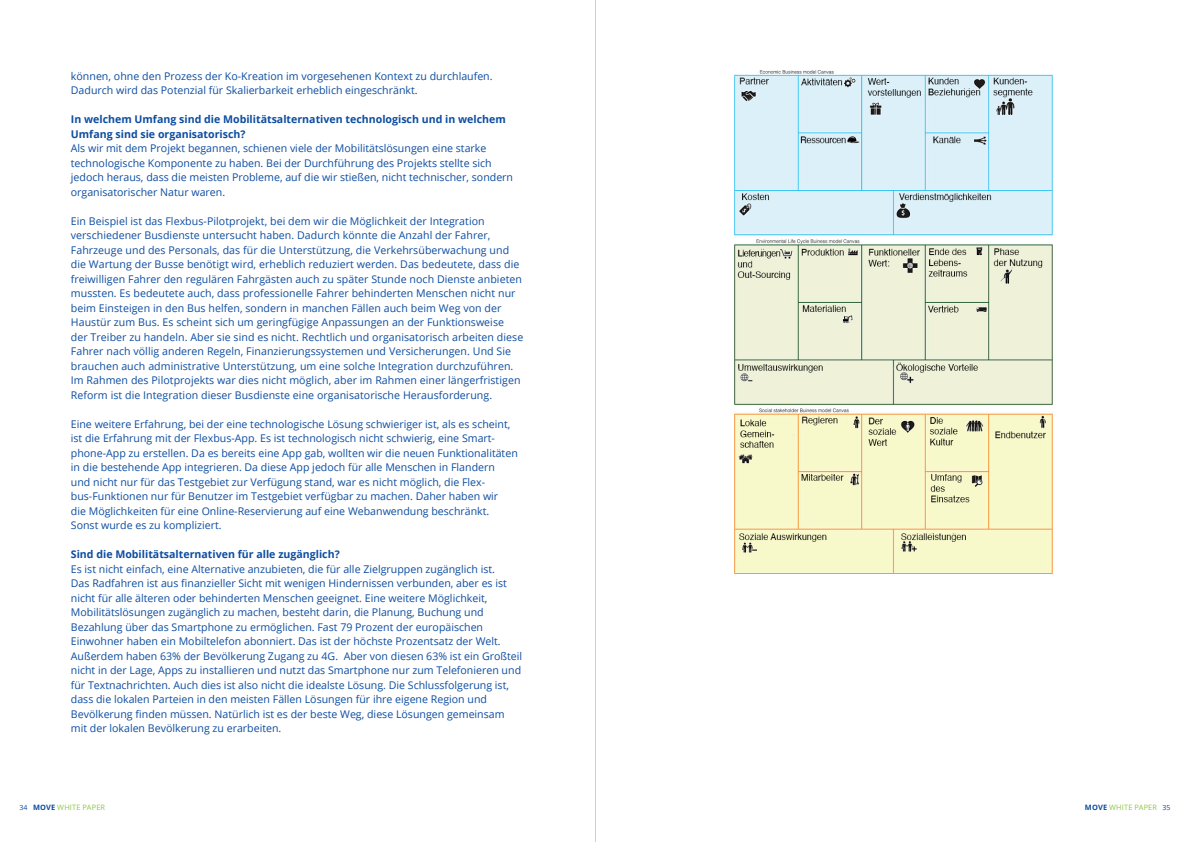
<style>
.page{position:relative;width:1191px;height:842px;background:#fff}
.page>*{position:absolute;margin:0;border:0;box-sizing:border-box;transform-origin:0 0}
.BODY_BLAUW{font:10.6px/14.5px "Open Sans";color:#0d4da1}
.BODY_BLAUW-2{font:700 10.6px/14.5px "Open Sans";color:#0d4da1}
.t1{font:7.4px "Open Sans";letter-spacing:.025em;color:#8ec740}
.s1{font-size:7px;color:#0d4da1}
.s2{font-weight:700;color:#0d4da1}
</style>
<div class="page">
<hr style="left:595px;top:0;width:1px;height:842px;background:#cfd0d2">
<img style="left:734px;top:71px;width:318px;height:503px">
<p class="BODY_BLAUW" style="left:71px;top:68px;width:423px">können, ohne den Prozess der Ko-Kreation im vorgesehenen Kontext zu durchlaufen.<br>Dadurch wird das Potenzial für Skalierbarkeit erheblich eingeschränkt.</p>
<p class="BODY_BLAUW-2" style="left:71px;top:112px;width:436px">In welchem Umfang sind die Mobilitätsalternativen technologisch und in welchem<br>Umfang sind sie organisatorisch?</p>
<p class="BODY_BLAUW" style="left:71px;top:141px;width:444px">Als wir mit dem Projekt begannen, schienen viele der Mobilitätslösungen eine starke technologische Komponente zu haben. Bei der Durchführung des Projekts stellte sich jedoch heraus, dass die meisten Probleme, auf die wir stießen, nicht technischer, sondern organisatorischer Natur waren.</p>
<p class="BODY_BLAUW" style="left:71px;top:213px;width:454px">Ein Beispiel ist das Flexbus-Pilotprojekt, bei dem wir die Möglichkeit der Integration verschiedener Busdienste untersucht haben. Dadurch könnte die Anzahl der Fahrer, Fahrzeuge und des Personals, das für die Unterstützung, die Verkehrsüberwachung und die Wartung der Busse benötigt wird, erheblich reduziert werden. Das bedeutete, dass die freiwilligen Fahrer den regulären Fahrgästen auch zu später Stunde noch Dienste anbieten mussten. Es bedeutete auch, dass professionelle Fahrer behinderten Menschen nicht nur beim Einsteigen in den Bus helfen, sondern in manchen Fällen auch beim Weg von der Haustür zum Bus. Es scheint sich um geringfügige Anpassungen an der Funktionsweise der Treiber zu handeln. Aber sie sind es nicht. Rechtlich und organisatorisch arbeiten diese Fahrer nach völlig anderen Regeln, Finanzierungssystemen und Versicherungen. Und Sie brauchen auch administrative Unterstützung, um eine solche Integration durchzuführen.<br>Im Rahmen des Pilotprojekts war dies nicht möglich, aber im Rahmen einer längerfristigen Reform ist die Integration dieser Busdienste eine organisatorische Herausforderung.</p>
<p class="BODY_BLAUW" style="left:71px;top:416px;width:448px">Eine weitere Erfahrung, bei der eine technologische Lösung schwieriger ist, als es scheint, ist die Erfahrung mit der Flexbus-App. Es ist technologisch nicht schwierig, eine Smart&shy;phone-App zu erstellen. Da es bereits eine App gab, wollten wir die neuen Funktionalitäten in die bestehende App integrieren. Da diese App jedoch für alle Menschen in Flandern<br>und nicht nur für das Testgebiet zur Verfügung stand, war es nicht möglich, die Flex&shy;bus-Funktionen nur für Benutzer im Testgebiet verfügbar zu machen. Daher haben wir<br>die Möglichkeiten für eine Online-Reservierung auf eine Webanwendung beschränkt.<br>Sonst wurde es zu kompliziert.</p>
<p class="BODY_BLAUW-2" style="left:71px;top:547px;width:270px">Sind die Mobilitätsalternativen für alle zugänglich?</p>
<p class="BODY_BLAUW" style="left:71px;top:561px;width:453px">Es ist nicht einfach, eine Alternative anzubieten, die für alle Zielgruppen zugänglich ist.<br>Das Radfahren ist aus finanzieller Sicht mit wenigen Hindernissen verbunden, aber es ist nicht für alle älteren oder behinderten Menschen geeignet. Eine weitere Möglichkeit, Mobilitätslösungen zugänglich zu machen, besteht darin, die Planung, Buchung und Bezahlung über das Smartphone zu ermöglichen. Fast 79 Prozent der europäischen Einwohner haben ein Mobiltelefon abonniert. Das ist der höchste Prozentsatz der Welt.<br>Außerdem haben 63% der Bevölkerung Zugang zu 4G. Aber von diesen 63% ist ein Großteil nicht in der Lage, Apps zu installieren und nutzt das Smartphone nur zum Telefonieren und für Textnachrichten. Auch dies ist also nicht die idealste Lösung. Die Schlussfolgerung ist, dass die lokalen Parteien in den meisten Fällen Lösungen für ihre eigene Region und Bevölkerung finden müssen. Natürlich ist es der beste Weg, diese Lösungen gemeinsam mit der lokalen Bevölkerung zu erarbeiten.</p>
<p class="t1" style="left:19px;top:802px;width:87px"><span class="s1">34</span> <span class="s2">MOVE</span> WHITE PAPER</p>
<p class="t1" style="left:1085px;top:802px;width:87px"><span class="s2">MOVE</span> WHITE PAPER <span class="s1">35</span></p>
</div>
